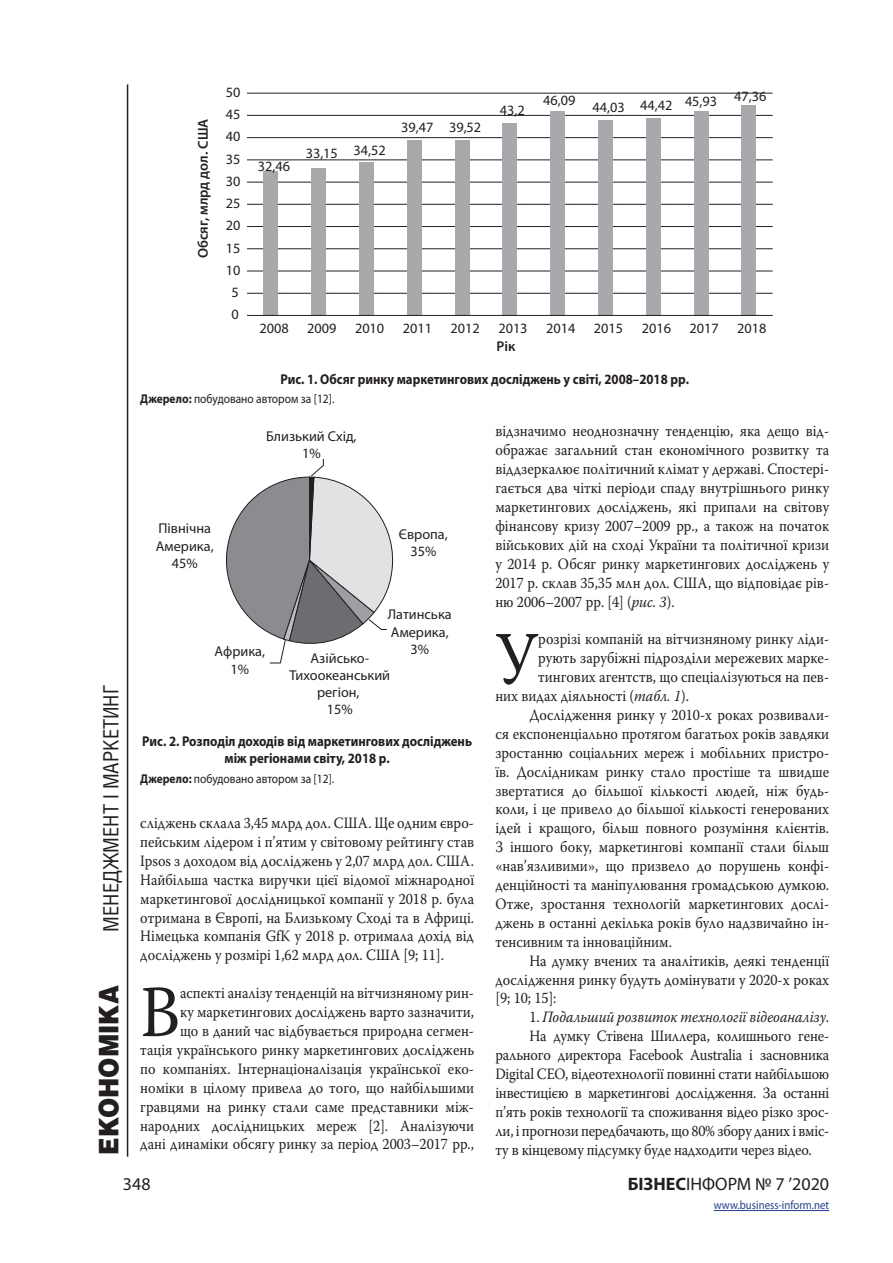
<style>
.page{position:relative;width:893px;height:1263px;background:#fff}
.page>*{position:absolute;margin:0;border:0;box-sizing:border-box;transform-origin:0 0}
.Osnova{font:73.05px "Warnock Pro";color:#231f20;scale:.9 1}
.t1{font:900 27px "Helios";color:#231f20;scale:.9 1}
.t2{font:21px "Helios Cond";color:#231f20}
.t3{font:18px "Myriad Pro";color:#231f20}
.Osnova-2{font:15.75px/18.9px "Warnock Pro";color:#231f20;text-align:justify;scale:.9 1}
.Osnova-3{font:italic 15.75px "Warnock Pro";letter-spacing:-.005em;color:#231f20;scale:.9 1}
.t4{font:14.25px/17.1px "Myriad Pro";color:#231f20;text-align:center}
.Title_table{font:700 14.25px/17.1px "Myriad Pro";color:#231f20;text-align:center;scale:.9 1}
.t5{font:600 14.25px "Myriad Pro";color:#231f20}
.Snoska{font:12.75px "Myriad Pro";color:#231f20;scale:.9 1}
.t6{font:12px "Myriad Pro";color:#253f8e;scale:.9 1}
.s1{font-weight:700}
.s2{font-style:italic}
.s3{font-style:normal}
</style>
<div class="page">
<hr style="left:127px;top:84px;width:1px;height:1073px;background:#231f20">
<hr style="left:714px;top:1210px;width:115px;height:1px;background:#253f8e">
<hr style="left:247px;top:93px;width:526px;height:1px;background:#231f20">
<hr style="left:247px;top:115px;width:526px;height:1px;background:#231f20">
<hr style="left:247px;top:137px;width:526px;height:1px;background:#231f20">
<hr style="left:247px;top:159px;width:526px;height:1px;background:#231f20">
<hr style="left:247px;top:182px;width:526px;height:1px;background:#231f20">
<hr style="left:247px;top:204px;width:526px;height:1px;background:#231f20">
<hr style="left:247px;top:226px;width:526px;height:1px;background:#231f20">
<hr style="left:247px;top:248px;width:526px;height:1px;background:#231f20">
<hr style="left:247px;top:271px;width:526px;height:1px;background:#231f20">
<hr style="left:247px;top:293px;width:526px;height:1px;background:#231f20">
<div style="left:263px;top:171px;width:15px;height:144px;background:#a8a9ad"></div>
<div style="left:311px;top:168px;width:15px;height:147px;background:#a8a9ad"></div>
<div style="left:359px;top:162px;width:15px;height:153px;background:#a8a9ad"></div>
<div style="left:407px;top:140px;width:15px;height:175px;background:#a8a9ad"></div>
<div style="left:455px;top:140px;width:15px;height:175px;background:#a8a9ad"></div>
<div style="left:502px;top:123px;width:15px;height:192px;background:#a8a9ad"></div>
<div style="left:550px;top:111px;width:15px;height:204px;background:#a8a9ad"></div>
<div style="left:598px;top:120px;width:15px;height:195px;background:#a8a9ad"></div>
<div style="left:646px;top:118px;width:15px;height:197px;background:#a8a9ad"></div>
<div style="left:693px;top:111px;width:15px;height:204px;background:#a8a9ad"></div>
<div style="left:741px;top:105px;width:15px;height:210px;background:#a8a9ad"></div>
<hr style="left:247px;top:315px;width:526px;height:1px;background:#231f20">
<svg style="left:226px;top:459px;width:168px;height:205px"></svg>
<h3 class="t2" style="left:98px;top:931px;width:248px;rotate:-90deg">МЕНЕДЖМЕНТ І МАРКЕТИНГ</h3>
<h2 class="t1" style="left:92px;top:1154px;width:189px;rotate:-90deg">ЕКОНОМІКА</h2>
<p class="t5" style="left:194px;top:258px;width:141px;rotate:-90deg">Обсяг, млрд дол. США</p>
<p class="t4" style="left:226px;top:83px;width:16px">50</p>
<p class="t4" style="left:226px;top:106px;width:16px">45</p>
<p class="t4" style="left:226px;top:128px;width:16px">40</p>
<p class="t4" style="left:226px;top:150px;width:16px">35</p>
<p class="t4" style="left:226px;top:172px;width:16px">30</p>
<p class="t4" style="left:226px;top:195px;width:16px">25</p>
<p class="t4" style="left:226px;top:217px;width:16px">20</p>
<p class="t4" style="left:226px;top:239px;width:16px">15</p>
<p class="t4" style="left:226px;top:261px;width:16px">10</p>
<p class="t4" style="left:232px;top:283px;width:9px">5</p>
<p class="t4" style="left:232px;top:306px;width:9px">0</p>
<p class="t4" style="left:258px;top:157px;width:34px">32,46</p>
<p class="t4" style="left:306px;top:143px;width:81px">33,15 34,52</p>
<p class="t4" style="left:401px;top:118px;width:81px">39,47 39,52</p>
<p class="t4" style="left:500px;top:102px;width:26px">43,2</p>
<p class="t4" style="left:543px;top:93px;width:225px">46,09 44,03 44,42 45,93 47,36</p>
<p class="t4" style="left:259px;top:319px;width:31px">2008</p>
<p class="t4" style="left:307px;top:319px;width:31px">2009</p>
<p class="t4" style="left:355px;top:319px;width:31px">2010</p>
<p class="t4" style="left:403px;top:319px;width:31px">2011</p>
<p class="t4" style="left:451px;top:319px;width:31px">2012</p>
<p class="t4" style="left:498px;top:319px;width:31px">2013</p>
<p class="t4" style="left:546px;top:319px;width:31px">2014</p>
<p class="t4" style="left:594px;top:319px;width:31px">2015</p>
<p class="t4" style="left:642px;top:319px;width:31px">2016</p>
<p class="t4" style="left:689px;top:319px;width:31px">2017</p>
<p class="t4" style="left:737px;top:319px;width:31px">2018</p>
<p class="t5" style="left:497px;top:337px;width:20px">Рік</p>
<p class="Title_table" style="left:280px;top:370px;width:456px">Рис. 1. Обсяг ринку маркетингових досліджень у світі, 2008–2018 рр.</p>
<p class="Snoska" style="left:140px;top:391px;width:217px"><span class="s1">Джерело:</span> побудовано автором за [12].</p>
<p class="t4" style="left:266px;top:427px;width:92px">Близький Схід,<br>1%</p>
<p class="Osnova-2" style="left:495px;top:421px;width:372px">відзначимо неоднозначну тенденцію, яка дещо від&shy;ображає загальний стан економічного розвитку та віддзеркалює політичний клімат у державі. Спостері&shy;гається два чіткі періоди спаду внутрішнього ринку маркетингових досліджень, які припали на світову фінансову кризу 2007–2009 рр., а також на початок військових дій на сході України та політичної кризи у 2014 р. Обсяг ринку маркетингових досліджень у 2017 р. склав 35,35 млн дол. США, що відповідає рів&shy;ню 2006–2007 рр. [4] (<span class="s2">рис. 3</span>).</p>
<p class="Osnova" style="left:495px;top:614px;width:49px">У</p>
<p class="Osnova-2" style="left:538px;top:629px;width:325px">розрізі компаній на вітчизняному ринку ліди-</p>
<p class="t4" style="left:156px;top:520px;width:59px">Північна<br>Америка,<br>45%</p>
<p class="t4" style="left:399px;top:525px;width:50px">Європа,<br>35%</p>
<p class="t4" style="left:388px;top:606px;width:65px">Латинська<br>Америка,<br>3%</p>
<p class="t4" style="left:289px;top:649px;width:102px">Азійсько-<br>Тихоокеанський регіон,<br>15%</p>
<p class="t4" style="left:215px;top:643px;width:52px">Африка,<br>1%</p>
<p class="Osnova-2" style="left:538px;top:648px;width:325px">рують зарубіжні підрозділи мережевих марке-</p>
<p class="Osnova-2" style="left:538px;top:667px;width:325px">тингових агентств, що спеціалізуються на пев-</p>
<p class="Osnova-2" style="left:495px;top:686px;width:217px">них видах діяльності (<span class="s2">табл. 1</span>).</p>
<p class="Osnova-2" style="left:495px;top:705px;width:372px;text-indent:34px">Дослідження ринку у 2010-х роках розвивали&shy;ся експоненціально протягом багатьох років завдяки зростанню соціальних мереж і мобільних пристро&shy;їв. Дослідникам ринку стало простіше та швидше звертатися до більшої кількості людей, ніж будь&shy;коли, і це привело до більшої кількості генерованих ідей і кращого, більш повного розуміння клієнтів.<br>З іншого боку, маркетингові компанії стали більш «нав’язливими», що призвело до порушень конфі&shy;денційності та маніпулювання громадською думкою.<br>Отже, зростання технологій маркетингових дослі&shy;джень в останні декілька років було надзвичайно ін&shy;тенсивним та інноваційним.</p>
<p class="Osnova-2" style="left:495px;top:951px;width:372px;text-indent:34px">На думку вчених та аналітиків, деякі тенденції дослідження ринку будуть домінувати у 2020-х роках [9; 10; 15]:</p>
<p class="Osnova-3" style="left:529px;top:1008px;width:335px"><span class="s3">1.</span> Подальший розвиток технології відеоаналізу<span class="s3">.</span></p>
<p class="Osnova-2" style="left:495px;top:1026px;width:372px;text-indent:34px">На думку Стівена Шиллера, колишнього гене&shy;рального директора Facebook Australia і засновника Digital CEO, відеотехнології повинні стати найбільшою інвестицією в маркетингові дослідження. За останні п’ять років технології та споживання відео різко зрос&shy;ли, і прогнози передбачають, що 80% збору даних і вміс&shy;ту в кінцевому підсумку буде надходити через відео.</p>
<p class="Title_table" style="left:142px;top:732px;width:368px">Рис. 2. Розподіл доходів від маркетингових досліджень між регіонами світу, 2018 р.</p>
<p class="Snoska" style="left:140px;top:771px;width:217px"><span class="s1">Джерело:</span> побудовано автором за [12].</p>
<p class="Osnova-2" style="left:140px;top:813px;width:372px">сліджень склала 3,45 млрд дол. США. Ще одним євро&shy;пейським лідером і п’ятим у світовому рейтингу став Ipsos з доходом від досліджень у 2,07 млрд дол. США.<br>Найбільша частка виручки цієї відомої міжнародної маркетингової дослідницької компанії у 2018 р. була отримана в Європі, на Близькому Сході та в Африці.<br>Німецька компанія GfK у 2018 р. отримала дохід від досліджень у розмірі 1,62 млрд дол. США [9; 11].</p>
<p class="Osnova" style="left:140px;top:968px;width:46px">В</p>
<p class="Osnova-2" style="left:140px;top:983px;width:372px;text-align:right">аспекті аналізу тенденцій на вітчизняному рин-<br>ку маркетингових досліджень варто зазначити,<br>що в даний час відбувається природна сегмен-<br>тація українського ринку маркетингових досліджень по компаніях. Інтернаціоналізація української еко&shy;номіки в цілому привела до того, що найбільшими гравцями на ринку стали саме представники між&shy;народних дослідницьких мереж [2]. Аналізуючи дані динаміки обсягу ринку за період 2003–2017 рр.,</p>
<p class="t3" style="left:123px;top:1173px;width:29px">348</p>
<p class="t3" style="left:628px;top:1173px;width:203px"><span class="s1">БІЗНЕС</span>ІНФОРМ № 7 ’2020</p>
<p class="t6" style="left:714px;top:1198px;width:130px">www.business-inform.net</p>
</div>
